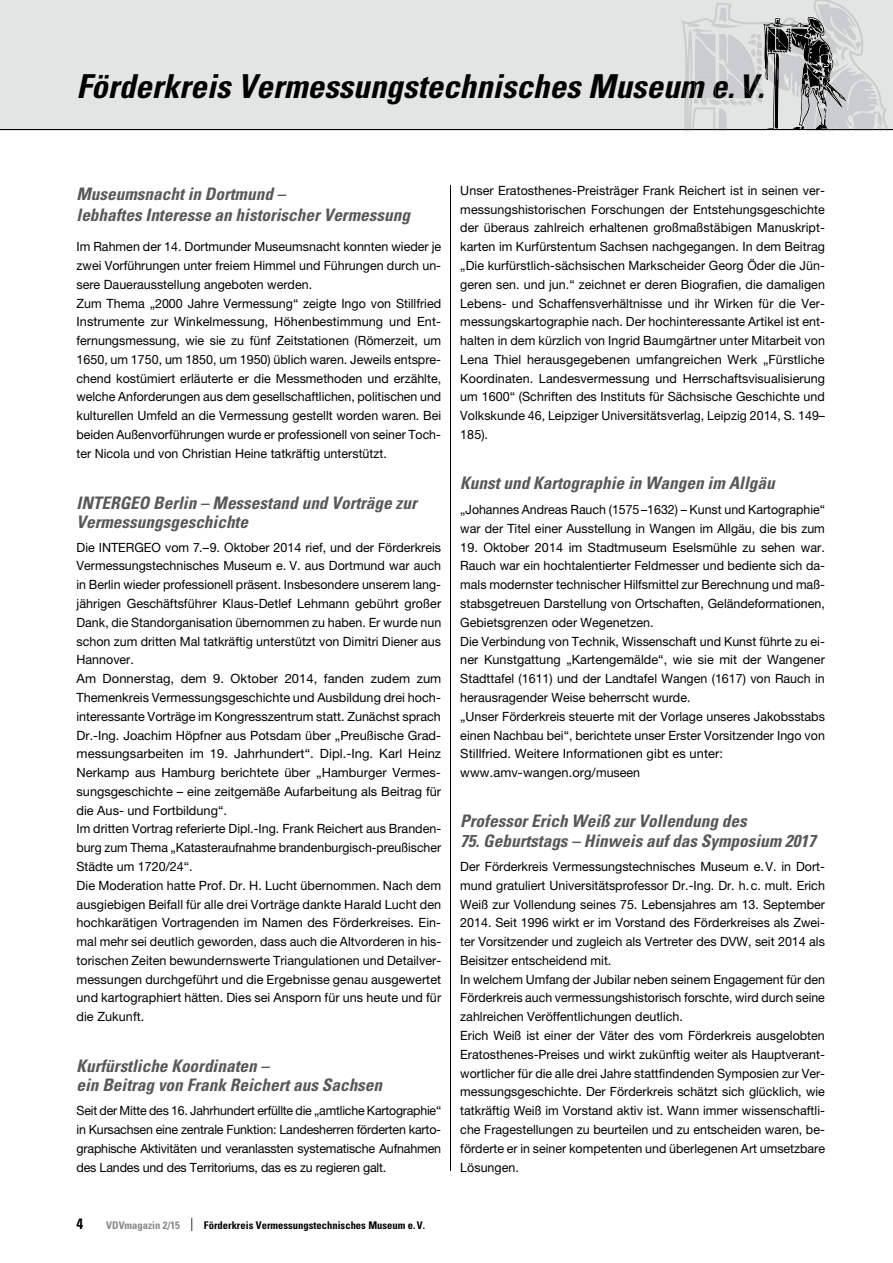
<style>
.page{position:relative;width:893px;height:1263px;background:#fff}
.page>*{position:absolute;margin:0;border:0;box-sizing:border-box;transform-origin:0 0}
.t1{font:italic 700 condensed 33px "Univers LT Std";color:#000}
.t2{font:italic 700 condensed 17.25px/19.5px "Univers LT Std";color:#58585a}
.t3{font:700 condensed 15px "Univers LT Std";color:#000}
.t4{font:12.75px/18.8px "Helvetica Neue";color:#000}
.t5{font:700 condensed 10.65px "Univers LT Std";color:#000}
.s1{color:#87888a}
.s2{font-weight:300;font-size:18.15px}
</style>
<div class="page">
<div style="left:0;top:0;width:893px;height:130px;background:#e3e4e4"></div>
<hr style="left:0;top:129px;width:893px;height:1px;background:#000">
<svg style="left:681px;top:0;width:208px;height:131px"></svg>
<hr style="left:451px;top:185px;width:1px;height:986px;background:#000">
<img style="left:801px;top:88px;width:24px;height:41px">
<h1 class="t1" style="left:77px;top:66px;width:689px">Förderkreis Vermessungstechnisches Museum e. V.</h1>
<h2 class="t2" style="left:77px;top:183px;width:335px;line-height:21px">Museumsnacht in Dortmund –<br>lebhaftes Interesse an historischer Vermessung</h2>
<p class="t4" style="left:77px;top:237px;width:366px">Im Rahmen der 14. Dortmunder Museumsnacht konnten wieder je zwei Vorführungen unter freiem Himmel und Führungen durch un&shy;sere Dauerausstellung angeboten werden.<br>Zum Thema „2000 Jahre Vermessung“ zeigte Ingo von Stillfried Instrumente zur Winkelmessung, Höhenbestimmung und Ent&shy;fernungsmessung, wie sie zu fünf Zeitstationen (Römerzeit, um 1650, um 1750, um 1850, um 1950) üblich waren. Jeweils entspre&shy;chend kostümiert erläuterte er die Messmethoden und erzählte, welche Anforderungen aus dem gesellschaftlichen, politischen und kulturellen Umfeld an die Vermessung gestellt worden waren. Bei beiden Außenvorführungen wurde er professionell von seiner Toch&shy;ter Nicola und von Christian Heine tatkräftig unterstützt.</p>
<h2 class="t2" style="left:77px;top:493px;width:342px">INTERGEO Berlin – Messestand und Vorträge zur<br>Vermessungsgeschichte</h2>
<p class="t4" style="left:77px;top:538px;width:366px">Die INTERGEO vom 7.–9. Oktober 2014 rief, und der Förderkreis Vermessungstechnisches Museum e. V. aus Dortmund war auch in Berlin wieder professionell präsent. Insbesondere unserem lang&shy;jährigen Geschäftsführer Klaus-Detlef Lehmann gebührt großer Dank, die Standorganisation übernommen zu haben. Er wurde nun schon zum dritten Mal tatkräftig unterstützt von Dimitri Diener aus Hannover.<br>Am Donnerstag, dem 9. Oktober 2014, fanden zudem zum Themen kreis Vermessungsgeschichte und Ausbildung drei hoch&shy;interessante Vorträge im Kongresszentrum statt. Zunächst sprach Dr.-Ing. Joachim Höpfner aus Potsdam über „Preußische Grad&shy;messungsarbeiten im 19. Jahrhundert“. Dipl.-Ing. Karl Heinz Nerkamp aus Hamburg berichtete über „Hamburger Vermes&shy;sungsgeschichte – eine zeitgemäße Aufarbeitung als Beitrag für die Aus- und Fortbildung“.<br>Im dritten Vortrag referierte Dipl.-Ing. Frank Reichert aus Branden&shy;burg zum Thema „Katasteraufnahme brandenburgisch-preußischer Städte um 1720/24“.<br>Die Moderation hatte Prof. Dr. H. Lucht übernommen. Nach dem ausgiebigen Beifall für alle drei Vorträge dankte Harald Lucht den hochkarätigen Vortragenden im Namen des Förderkreises. Ein&shy;mal mehr sei deutlich geworden, dass auch die Altvorderen in his&shy;torischen Zeiten bewundernswerte Triangulationen und Detailver&shy;messungen durchgeführt und die Ergebnisse genau ausgewertet und kartographiert hätten. Dies sei Ansporn für uns heute und für die Zukunft.</p>
<h2 class="t2" style="left:77px;top:1056px;width:307px">Kurfürstliche Koordinaten –<br>ein Beitrag von Frank Reichert aus Sachsen</h2>
<p class="t4" style="left:77px;top:1101px;width:366px;text-align:justify">Seit der Mitte des 16. Jahrhundert erfüllte die „amtliche Kartographie“ in Kursachsen eine zentrale Funktion: Landesherren förderten karto&shy;graphische Aktivitäten und veranlassten systematische Aufnahmen des Landes und des Territoriums, das es zu regieren galt.</p>
<p class="t3" style="left:77px;top:1215px;width:8px">4</p>
<p class="t5" style="left:106px;top:1219px;width:320px"><span class="s1">VDVmagazin 2/15</span> <span class="s2">l</span> Förderkreis Vermessungstechnisches Museum e. V.</p>
<p class="t4" style="left:460px;top:181px;width:366px;text-align:justify">Unser Eratosthenes-Preisträger Frank Reichert ist in seinen ver&shy;messungshistorischen Forschungen der Entstehungsgeschichte der überaus zahlreich erhaltenen großmaßstäbigen Manuskript&shy;karten im Kurfürstentum Sachsen nachgegangen. In dem Beitrag „Die kurfürstlich-sächsischen Markscheider Georg Öder die Jün&shy;geren sen. und jun.“ zeichnet er deren Biografien, die damaligen Lebens- und Schaffensverhältnisse und ihr Wirken für die Ver&shy;messungskartographie nach. Der hochinteressante Artikel ist ent&shy;halten in dem kürzlich von Ingrid Baumgärtner unter Mitarbeit von Lena Thiel herausgegebenen umfangreichen Werk „Fürstliche Koordinaten. Landesvermessung und Herrschaftsvisualisierung um 1600“ (Schriften des Instituts für Sächsische Geschichte und Volkskunde 46, Leipziger Universitätsverlag, Leipzig 2014, S. 149– 185).</p>
<h2 class="t2" style="left:460px;top:473px;width:316px">Kunst und Kartographie in Wangen im Allgäu</h2>
<p class="t4" style="left:460px;top:500px;width:366px">„Johannes Andreas Rauch (1575 –1632) – Kunst und Kartographie“ war der Titel einer Ausstellung in Wangen im Allgäu, die bis zum</p>
<p class="t4" style="left:460px;top:538px;width:366px">19. Oktober 2014 im Stadtmuseum Eselsmühle zu sehen war.<br>Rauch war ein hochtalentierter Feldmesser und bediente sich da&shy;mals modernster technischer Hilfsmittel zur Berechnung und maß&shy;stabsgetreuen Darstellung von Ortschaften, Geländeformationen, Gebietsgrenzen oder Wegenetzen.<br>Die Verbindung von Technik, Wissenschaft und Kunst führte zu ei&shy;ner Kunstgattung „Kartengemälde“, wie sie mit der Wangener Stadttafel (1611) und der Landtafel Wangen (1617) von Rauch in herausragender Weise beherrscht wurde.<br>„Unser Förderkreis steuerte mit der Vorlage unseres Jakobsstabs einen Nachbau bei“, berichtete unser Erster Vorsitzender Ingo von Stillfried. Weitere Informationen gibt es unter: www.amv-wangen.org/ museen</p>
<h2 class="t2" style="left:460px;top:811px;width:288px">Professor Erich Weiß zur Vollendung des</h2>
<h2 class="t2" style="left:460px;top:831px;width:357px">75. Geburtstags – Hinweis auf das Symposium 2017</h2>
<p class="t4" style="left:460px;top:857px;width:366px">Der Förderkreis Vermessungstechnisches Museum e. V. in Dort&shy;mund gratuliert Universitätsprofessor Dr.-Ing. Dr. h. c. mult. Erich Weiß zur Vollendung seines 75. Lebensjahres am 13. September 2014. Seit 1996 wirkt er im Vorstand des Förderkreises als Zwei&shy;ter Vorsitzender und zugleich als Vertreter des DVW, seit 2014 als Beisitzer entscheidend mit.<br>In welchem Umfang der Jubilar neben seinem Engagement für den Förderkreis auch vermessungshistorisch forschte, wird durch seine zahlreichen Veröffentlichungen deutlich.<br>Erich Weiß ist einer der Väter des vom Förderkreis ausgelobten Eratosthenes-Preises und wirkt zukünftig weiter als Hauptverant&shy;wortlicher für die alle drei Jahre stattfindenden Symposien zur Ver&shy;messungsgeschichte. Der Förderkreis schätzt sich glücklich, wie tatkräftig Weiß im Vorstand aktiv ist. Wann immer wissenschaftli&shy;che Fragestellungen zu beurteilen und zu entscheiden waren, be&shy;förderte er in seiner kompetenten und überlegenen Art umsetzbare Lösungen.</p>
</div>
